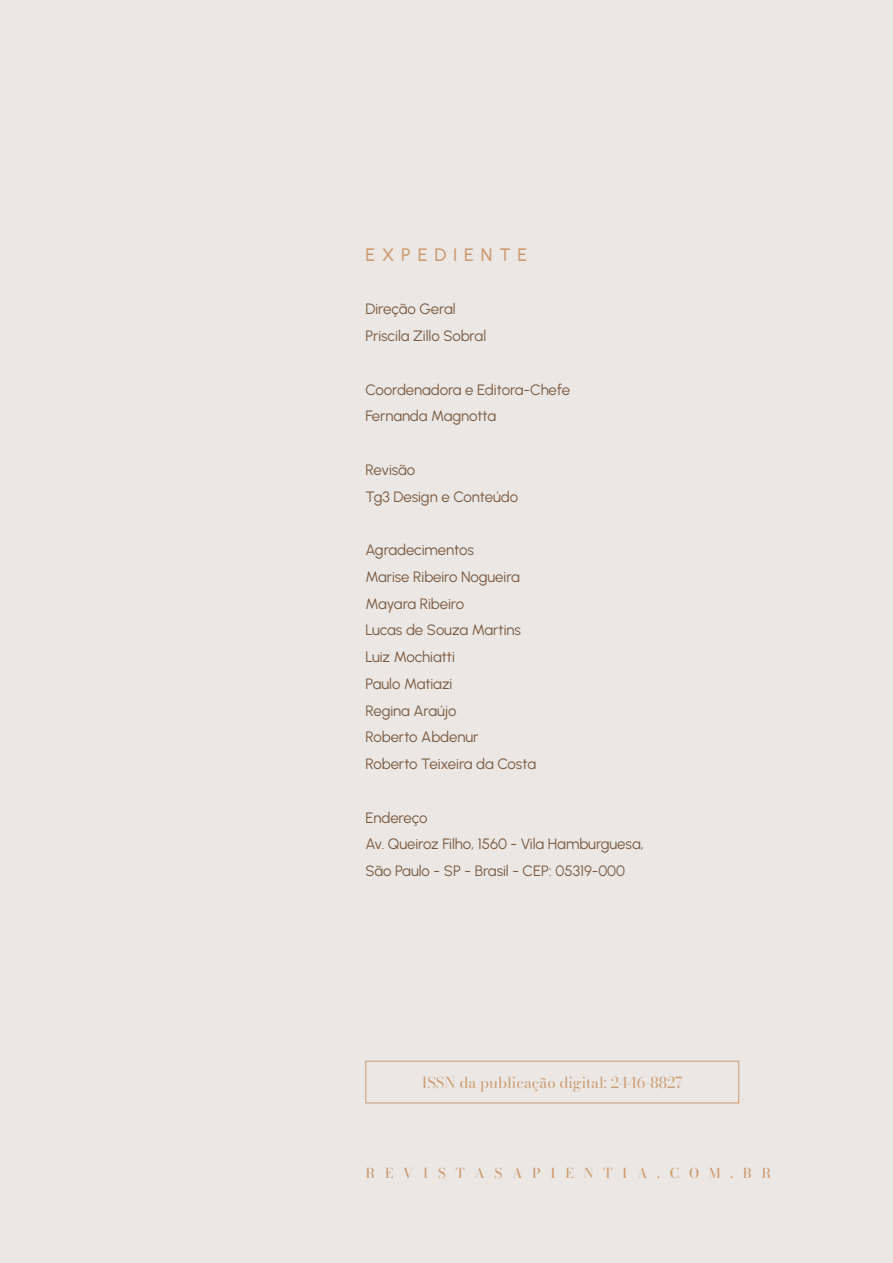
<style>
.page{position:relative;width:893px;height:1263px;background:#ebe7e5}
.page>*{position:absolute;margin:0;border:0;box-sizing:border-box;transform-origin:0 0}
.t1{font:500 18px "Urbanist";letter-spacing:.38em;color:#cd9a6d}
.t2{font:15px/26.7px "Urbanist";letter-spacing:-.005em;color:#7a5b41}
.t3{font:15px "Bodoni Moda 18 pt";color:#cd9a6d}
.t4{font:500 13.5px "Bodoni Moda 18 pt";letter-spacing:.72em;color:#cd9a6d}
</style>
<div class="page">
<div style="left:365px;top:1061px;width:374px;height:42px;border:1px solid #cd9a6d"></div>
<p class="t1" style="left:365px;top:243px;width:163px">EXPEDIENTE</p>
<p class="t2" style="left:365px;top:295px;width:122px">Direção Geral<br>Priscila Zillo Sobral</p>
<p class="t2" style="left:365px;top:376px;width:206px">Coordenadora e Editora-Chefe<br>Fernanda Magnotta</p>
<p class="t2" style="left:365px;top:456px;width:154px">Revisão<br>Tg3 Design e Conteúdo</p>
<p class="t2" style="left:365px;top:536px;width:172px">Agradecimentos<br>Marise Ribeiro Nogueira<br>Mayara Ribeiro<br>Lucas de Souza Martins<br>Luiz Mochiatti<br>Paulo Matiazi<br>Regina Araújo<br>Roberto Abdenur<br>Roberto Teixeira da Costa</p>
<p class="t2" style="left:365px;top:804px;width:280px">Endereço<br>Av. Queiroz Filho, 1560 - Vila Hamburguesa,<br>São Paulo - SP - Brasil - CEP: 05319-000</p>
<p class="t3" style="left:422px;top:1072px;width:263px">ISSN da publicação digital: 2446-8827</p>
<p class="t4" style="left:366px;top:1163px;width:407px">REVISTASAPIENTIA.COM.BR</p>
</div>
